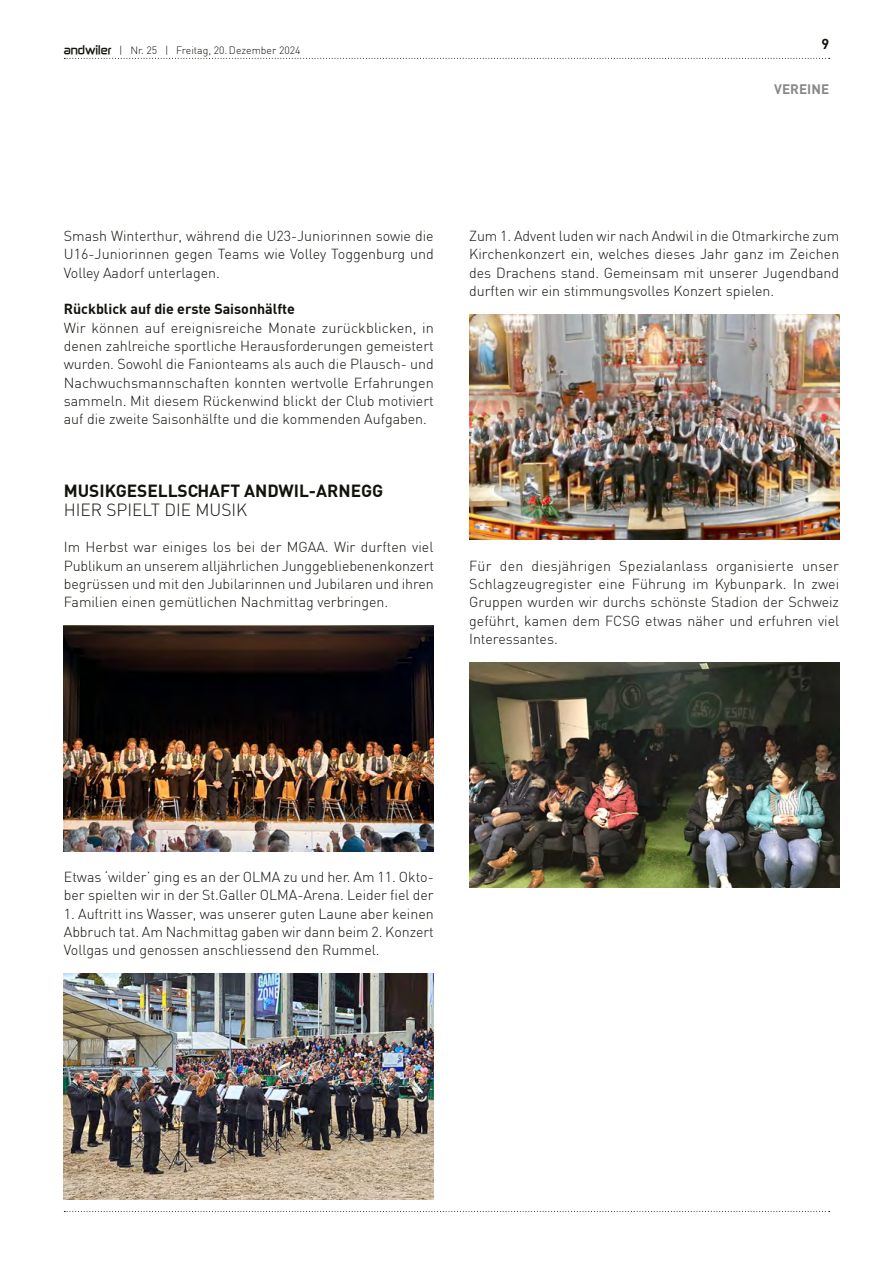
<style>
.page{position:relative;width:893px;height:1263px;background:#fff}
.page>*{position:absolute;margin:0;border:0;box-sizing:border-box;transform-origin:0 0}
.t1{font:700 17.25px "DIN";color:#12120d}
.t2{font:300 17.25px "DIN";color:#12120d}
.t3{font:300 14.25px/18.3px "DIN";color:#12120d;text-align:justify}
.t4{font:700 14.25px "DIN";color:#12120d}
.t5{font:700 13.5px "DIN";color:#878988}
.t6{font:300 10.5px "DIN";color:#12120d}
.s1{font-family:"Zekton";font-weight:700}
</style>
<div class="page">
<svg style="left:64px;top:58px;width:766px;height:1px"></svg>
<svg style="left:64px;top:1211px;width:766px;height:1px"></svg>
<img style="left:469px;top:314px;width:370px;height:226px">
<img style="left:469px;top:662px;width:370px;height:226px">
<img style="left:64px;top:626px;width:370px;height:225px">
<img style="left:64px;top:974px;width:370px;height:225px">
<p class="t6" style="left:64px;top:44px;width:238px"><span class="s1">andwiler</span> | Nr. 25 | Freitag, 20. Dezember 2024</p>
<p class="t4" style="left:821px;top:35px;width:9px">9</p>
<p class="t5" style="left:774px;top:81px;width:56px">VEREINE</p>
<p class="t3" style="left:64px;top:227px;width:371px">Smash Winterthur, während die U23-Juniorinnen sowie die U16-Juniorinnen gegen Teams wie Volley Toggenburg und Volley Aadorf unterlagen.</p>
<p class="t4" style="left:64px;top:300px;width:233px">Rückblick auf die erste Saisonhälfte</p>
<p class="t3" style="left:64px;top:318px;width:372px">Wir können auf ereignisreiche Monate zurückblicken, in denen zahlreiche sportliche Herausforderungen gemeistert wurden. Sowohl die Fanionteams als auch die Plausch- und Nachwuchsmannschaften konnten wertvolle Erfahrungen sammeln. Mit diesem Rückenwind blickt der Club motiviert auf die zweite Saisonhälfte und die kommenden Aufgaben.</p>
<p class="t1" style="left:64px;top:480px;width:321px">MUSIKGESELLSCHAFT ANDWIL-ARNEGG</p>
<p class="t2" style="left:64px;top:499px;width:185px">HIER SPIELT DIE MUSIK</p>
<p class="t3" style="left:64px;top:538px;width:372px">Im Herbst war einiges los bei der MGAA. Wir durften viel Publikum an unserem alljährlichen Junggebliebenenkonzert begrüssen und mit den Jubilarinnen und Jubilaren und ihren Familien einen gemütlichen Nachmittag verbringen.</p>
<p class="t3" style="left:469px;top:227px;width:372px">Zum 1. Advent luden wir nach Andwil in die Otmarkirche zum Kirchenkonzert ein, welches dieses Jahr ganz im Zeichen des Drachens stand. Gemeinsam mit unserer Jugendband durften wir ein stimmungsvolles Konzert spielen.</p>
<p class="t3" style="left:469px;top:556px;width:372px">Für den diesjährigen Spezialanlass organisierte unser Schlagzeugregister eine Führung im Kybunpark. In zwei Gruppen wurden wir durchs schönste Stadion der Schweiz geführt, kamen dem FCSG etwas näher und erfuhren viel Interessantes.</p>
<p class="t3" style="left:64px;top:868px;width:371px">Etwas ‘wilder’ ging es an der OLMA zu und her. Am 11. Okto&shy;ber spielten wir in der St.Galler OLMA-Arena. Leider fiel der</p>
<p class="t3" style="left:64px;top:904px;width:371px">1. Auftritt ins Wasser, was unserer guten Laune aber keinen Abbruch tat. Am Nachmittag gaben wir dann beim 2. Konzert Vollgas und genossen anschliessend den Rummel.</p>
</div>
